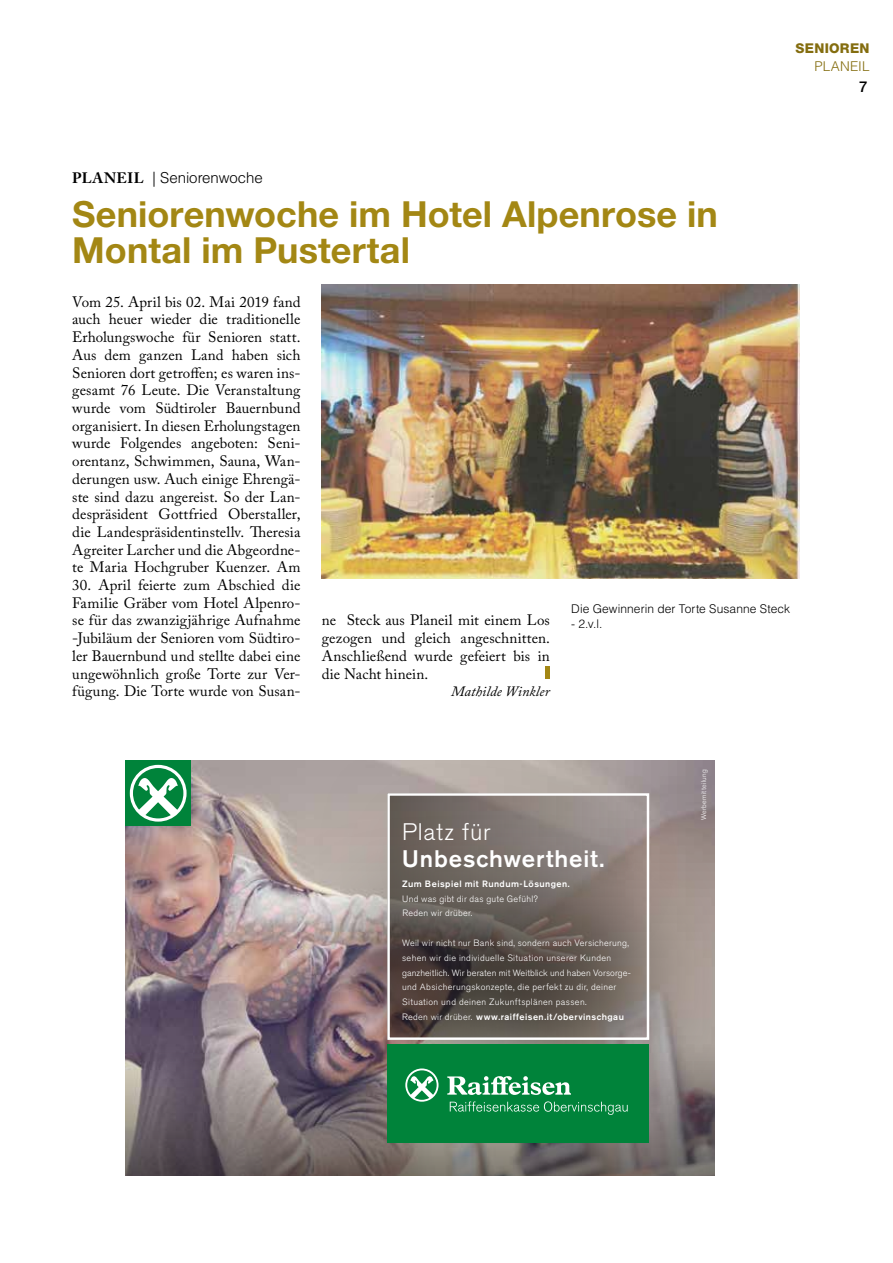
<style>
.page{position:relative;width:893px;height:1263px;background:#fff}
.page>*{position:absolute;margin:0;border:0;box-sizing:border-box;transform-origin:0 0}
.t1{font:700 36px/36px "Helvetica Neue";letter-spacing:.005em;color:#a38714}
.t2{font:500 23.7px "Akzidenz Grotesk BQ";letter-spacing:.04em;color:#fff}
.t3{font:300 23.7px "Akzidenz Grotesk BQ";letter-spacing:.03em;color:#fff}
.t4{font:15px/17.7px "Adobe Caslon Pro";letter-spacing:.005em;color:#000;text-align:justify}
.t5{font:300 15px "Helvetica";color:#000}
.t6{font:500 15px "Helvetica Neue";color:#000}
.t7{font:italic 14.25px "Adobe Caslon Pro";letter-spacing:.005em;color:#000}
.t8{font:800 13.5px "Helvetica Neue";letter-spacing:.025em;color:#846d0f}
.t9{font:300 13.5px "Helvetica";letter-spacing:.015em;color:#846d0f}
.t10{font:300 12px "Helvetica";letter-spacing:.005em;color:#000}
.t11{font:300 9.15px/14.9px "Akzidenz Grotesk BQ";letter-spacing:.03em;color:#fff}
.t12{font:500 9.15px "Akzidenz Grotesk BQ";letter-spacing:.05em;color:#fff}
.t13{font:300 6.9px "Akzidenz Grotesk BQ";letter-spacing:.04em;color:#fff}
.s1{font-family:"Adobe Caslon Pro";font-weight:700}
.s2{font-weight:500}
</style>
<div class="page">
<img style="left:125px;top:760px;width:193px;height:285px">
<svg style="left:125px;top:1045px;width:590px;height:131px;background:#746b6c"></svg>
<svg style="left:280px;top:815px;width:435px;height:329px;background:#817475"></svg>
<svg style="left:318px;top:760px;width:358px;height:236px;background:#827873"></svg>
<div style="left:387px;top:1045px;width:262px;height:98px;background:#00833a"></div>
<svg style="left:447px;top:1076px;width:124px;height:19px"></svg>
<svg style="left:405px;top:1068px;width:33px;height:34px"></svg>
<svg style="left:450px;top:1101px;width:178px;height:14px"></svg>
<svg style="left:625px;top:760px;width:90px;height:129px;background:#9a8c8b"></svg>
<div style="left:387px;top:793px;width:262px;height:247px;border:2px solid #fff"></div>
<div style="left:125px;top:760px;width:66px;height:66px;background:#00833a"></div>
<svg style="left:130px;top:765px;width:57px;height:57px"></svg>
<img style="left:322px;top:284px;width:477px;height:294px">
<hr style="left:546px;top:666px;width:4px;height:12px;background:#a38714">
<p class="t8" style="left:796px;top:40px;width:76px">SENIOREN</p>
<p class="t9" style="left:814px;top:58px;width:57px">PLANEIL</p>
<p class="t5" style="left:72px;top:168px;width:192px"><span class="s1">PLANEIL</span> | Seniorenwoche</p>
<h1 class="t1" style="left:72px;top:196px;width:647px">Seniorenwoche im Hotel Alpenrose in<br>Montal im Pustertal</h1>
<p class="t4" style="left:72px;top:293px;width:230px">Vom 25. April bis 02. Mai 2019 fand auch heuer wieder die traditionelle Erholungswoche für Senioren statt.<br>Aus dem ganzen Land haben sich Senioren dort getroffen; es waren ins&shy;gesamt 76 Leute. Die Veranstaltung wurde vom Südtiroler Bauernbund organisiert. In diesen Erholungstagen wurde Folgendes angeboten: Seni&shy;orentanz, Schwimmen, Sauna, Wan&shy;derungen usw. Auch einige Ehrengä&shy;ste sind dazu angereist. So der Lan&shy;despräsident Gottfried Oberstaller, die Landespräsidentinstellv. Theresia Agreiter Larcher und die Abgeordne&shy;te Maria Hochgruber Kuenzer. Am</p>
<p class="t4" style="left:72px;top:576px;width:230px">30. April feierte zum Abschied die Familie Gräber vom Hotel Alpenro&shy;se für das zwanzigjährige Aufnahme -Jubiläum der Senioren vom Südtiro&shy;ler Bauernbund und stellte dabei eine ungewöhnlich große Torte zur Ver&shy;fügung. Die Torte wurde von Susan-</p>
<p class="t4" style="left:322px;top:611px;width:230px">ne Steck aus Planeil mit einem Los gezogen und gleich angeschnitten.<br>Anschließend wurde gefeiert bis in die Nacht hinein.</p>
<p class="t7" style="left:451px;top:683px;width:100px">Mathilde Winkler</p>
<p class="t10" style="left:571px;top:601px;width:220px">Die Gewinnerin der Torte Susanne Steck</p>
<p class="t10" style="left:571px;top:616px;width:33px">- 2.v.l.</p>
<h2 class="t3" style="left:402px;top:818px;width:90px">Platz für</h2>
<h2 class="t2" style="left:402px;top:844px;width:204px">Unbeschwertheit.</h2>
<p class="t12" style="left:402px;top:878px;width:169px">Zum Beispiel mit Rundum-Lösungen.</p>
<p class="t11" style="left:402px;top:891px;width:137px">Und was gibt dir das gute Gefühl?<br>Reden wir drüber.</p>
<p class="t11" style="left:402px;top:935px;width:230px">Weil wir nicht nur Bank sind, sondern auch Versicherung, sehen wir die individuelle Situation unserer Kunden ganzheitlich. Wir beraten mit Weitblick und haben Vorsorge&shy;und Absicherungskonzepte, die perfekt zu dir, deiner Situation und deinen Zukunftsplänen passen.<br>Reden wir drüber. <span class="s2">www.raiffeisen.it/obervinschgau</span></p>
<p class="t13" style="left:700px;top:820px;width:53px;rotate:-90deg">Werbemitteilung</p>
<p class="t6" style="left:859px;top:78px;width:10px">7</p>
</div>
